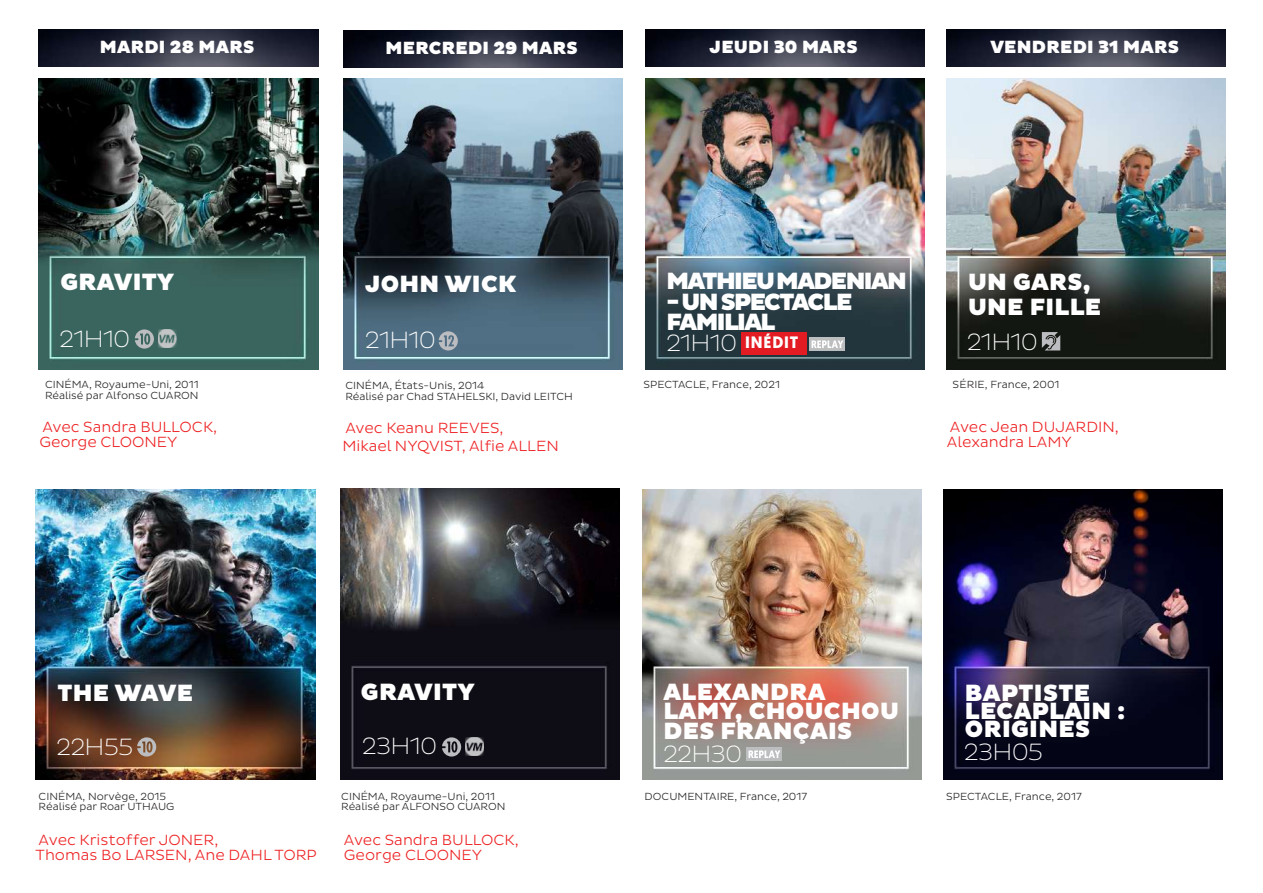
<style>
.page{position:relative;width:1263px;height:893px;background:#fff}
.page>*{position:absolute;margin:0;border:0;box-sizing:border-box;transform-origin:0 0}
.t1{font:900 24px/19.5px "Pluto Sans";letter-spacing:.015em;color:#fff}
.t2{font:200 24px "Pluto Sans";letter-spacing:-.035em;color:#fff}
.t3{font:900 24px/19.5px "Pluto Sans";letter-spacing:-.065em;color:#fff}
.t4{font:900 18px "Pluto Sans";letter-spacing:.015em;color:#fff}
.t5{font:700 16.5px "Geomanist";letter-spacing:.05em;color:#fff}
.t6{font:300 15px/15px "Pluto Sans";color:#ee2123}
.t7{font:300 10.5px/10.5px "Pluto Sans";color:#231f20}
</style>
<div class="page">
<img style="left:645px;top:79px;width:279px;height:291px">
<img style="left:946px;top:79px;width:279px;height:291px">
<img style="left:343px;top:79px;width:279px;height:290px">
<img style="left:343px;top:31px;width:279px;height:36px">
<img style="left:645px;top:30px;width:279px;height:36px">
<img style="left:946px;top:30px;width:279px;height:36px">
<img style="left:642px;top:489px;width:279px;height:291px">
<img style="left:943px;top:489px;width:279px;height:291px">
<img style="left:340px;top:489px;width:279px;height:290px">
<img style="left:39px;top:79px;width:279px;height:291px">
<img style="left:39px;top:30px;width:279px;height:36px">
<img style="left:36px;top:489px;width:279px;height:291px">
<svg style="left:1042px;top:332px;width:18px;height:18px"></svg>
<svg style="left:137px;top:737px;width:19px;height:19px"></svg>
<img style="left:746px;top:748px;width:35px;height:12px">
<svg style="left:439px;top:331px;width:19px;height:19px"></svg>
<svg style="left:442px;top:737px;width:19px;height:19px"></svg>
<img style="left:465px;top:737px;width:19px;height:19px">
<svg style="left:135px;top:329px;width:19px;height:20px"></svg>
<img style="left:158px;top:329px;width:18px;height:19px">
<img style="left:810px;top:338px;width:34px;height:12px">
<div style="left:741px;top:332px;width:65px;height:23px;background:#e31c24"></div>
<h2 class="t4" style="left:100px;top:37px;width:156px">MARDI 28 MARS</h2>
<h2 class="t4" style="left:385px;top:38px;width:194px">MERCREDI 29 MARS</h2>
<h2 class="t4" style="left:710px;top:37px;width:150px">JEUDI 30 MARS</h2>
<h2 class="t4" style="left:990px;top:37px;width:190px">VENDREDI 31 MARS</h2>
<h1 class="t1" style="left:60px;top:273px;width:115px">GRAVITY</h1>
<h1 class="t2" style="left:59px;top:326px;width:73px">21H10</h1>
<h1 class="t1" style="left:968px;top:270px;width:135px;line-height:25.5px">UN GARS,<br>UNE FILLE</h1>
<h1 class="t1" style="left:365px;top:275px;width:153px">JOHN WICK</h1>
<h1 class="t3" style="left:666px;top:272px;width:242px">MATHIEU MADENIAN</h1>
<h1 class="t3" style="left:666px;top:293px;width:188px">- UN SPECTACLE<br>FAMILIAL</h1>
<h1 class="t2" style="left:365px;top:327px;width:73px">21H10</h1>
<h1 class="t2" style="left:666px;top:329px;width:73px">21H10</h1>
<h1 class="t2" style="left:967px;top:328px;width:73px">21H10</h1>
<h3 class="t5" style="left:745px;top:331px;width:55px">INÉDIT</h3>
<p class="t7" style="left:45px;top:380px;width:155px">CINÉMA, Royaume-Uni, 2011<br>Réalisé par Alfonso CUARON</p>
<p class="t7" style="left:345px;top:381px;width:229px">CINÉMA, États-Unis, 2014<br>Réalisé par Chad STAHELSKI, David LEITCH</p>
<p class="t7" style="left:643px;top:379px;width:138px">SPECTACLE, France, 2021</p>
<p class="t7" style="left:953px;top:380px;width:108px">SÉRIE, France, 2001</p>
<h3 class="t6" style="left:39px;top:419px;width:179px">Avec Sandra BULLOCK,<br>George CLOONEY</h3>
<h3 class="t6" style="left:342px;top:419px;width:218px;line-height:18px">Avec Keanu REEVES,<br>Mikael NYQVIST, Alfie ALLEN</h3>
<h3 class="t6" style="left:947px;top:419px;width:174px">Avec Jean DUJARDIN,<br>Alexandra LAMY</h3>
<h1 class="t1" style="left:57px;top:684px;width:137px">THE WAVE</h1>
<h1 class="t2" style="left:56px;top:733px;width:79px">22H55</h1>
<h1 class="t1" style="left:361px;top:683px;width:115px">GRAVITY</h1>
<h1 class="t1" style="left:663px;top:683px;width:237px">ALEXANDRA<br>LAMY, CHOUCHOU<br>DES FRANÇAIS</h1>
<h1 class="t1" style="left:965px;top:685px;width:162px;line-height:18px">BAPTISTE<br>LECAPLAIN :<br>ORIGINES</h1>
<h1 class="t2" style="left:362px;top:732px;width:77px">23H10</h1>
<h1 class="t2" style="left:663px;top:740px;width:81px">22H30</h1>
<h1 class="t2" style="left:964px;top:738px;width:81px">23H05</h1>
<p class="t7" style="left:39px;top:791px;width:137px">CINÉMA, Norvège, 2015<br>Réalisé par Roar UTHAUG</p>
<p class="t7" style="left:341px;top:791px;width:166px">CINÉMA, Royaume-Uni, 2011<br>Réalisé par ALFONSO CUARON</p>
<p class="t7" style="left:645px;top:791px;width:164px">DOCUMENTAIRE, France, 2017</p>
<p class="t7" style="left:946px;top:791px;width:137px">SPECTACLE, France, 2017</p>
<h3 class="t6" style="left:36px;top:832px;width:283px">Avec Kristoffer JONER,<br>Thomas Bo LARSEN, Ane DAHL TORP</h3>
<h3 class="t6" style="left:344px;top:832px;width:176px">Avec Sandra BULLOCK,<br>George CLOONEY</h3>
</div>
